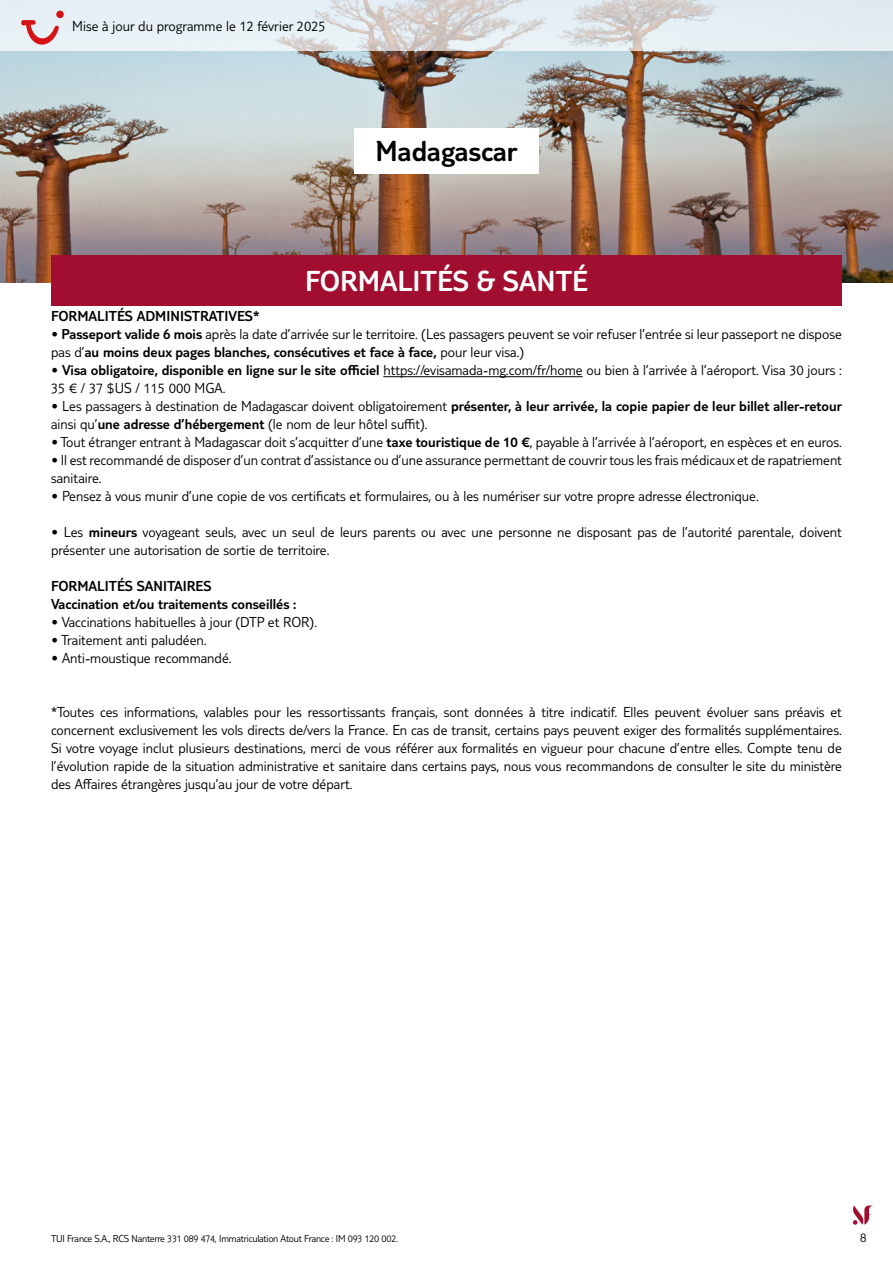
<style>
.page{position:relative;width:893px;height:1263px;background:#fff}
.page>*{position:absolute;margin:0;border:0;box-sizing:border-box;transform-origin:0 0}
.t1{font:300 30px "TUI Type";color:#fff}
.t2{font:300 30px "TUI Type";color:#000}
.t3{font:300 15px/18px "TUI Type";color:#000}
.t4{font:300 15px/18px "TUI Type";color:#000}
.t5{font:300 13.5px "TUI Type";color:#000}
.t6{font:300 10.5px "TUI Type";letter-spacing:-.02em;color:#000}
.s1{font-style:inherit}
</style>
<div class="page">
<svg style="left:853px;top:1205px;width:20px;height:20px"></svg>
<img style="left:0;top:51px;width:893px;height:232px">
<svg style="left:0;top:0;width:893px;height:51px;background:#e1e6e9"></svg>
<div style="left:354px;top:128px;width:185px;height:46px;background:#fff"></div>
<hr style="left:383px;top:376px;width:200px;height:1px;background:#000">
<div style="left:51px;top:255px;width:791px;height:51px;background:#a10e2f"></div>
<svg style="left:21px;top:20px;width:38px;height:31px"></svg>
<div style="left:56px;top:11px;width:8px;height:7px;background:#d51317;border-radius:50%"></div>
<p class="t3" style="left:72px;top:17px;width:255px">Mise à jour du programme le 12 février 2025</p>
<h1 class="t2" style="left:375px;top:134px;width:144px">Madagascar</h1>
<h1 class="t1" style="left:305px;top:263px;width:284px">FORMALITÉS &amp; SANTÉ</h1>
<p class="t4" style="left:51px;top:306px;width:210px">FORMALITÉS ADMINISTRATIVES*</p>
<p class="t3" style="left:51px;top:324px;width:792px">• <span class="s1">Passeport valide 6 mois</span> après la date d’arrivée sur le territoire. (Les passagers peuvent se voir refuser l’entrée si leur passeport ne dispose pas d’<span class="s1">au moins deux pages blanches, consécutives et face à face,</span> pour leur visa.)</p>
<p class="t3" style="left:51px;top:360px;width:792px">• <span class="s1">Visa obligatoire, disponible en ligne sur le site officiel</span> https://evisamada-mg.com/fr/home ou bien à l’arrivée à l’aéroport. Visa 30 jours :<br>35 € / 37 $US / 115 000 MGA.</p>
<p class="t3" style="left:51px;top:396px;width:792px">• Les passagers à destination de Madagascar doivent obligatoirement <span class="s1">présenter, à leur arrivée, la copie papier de leur billet aller-retour </span>ainsi qu’<span class="s1">une adresse d’hébergement</span> (le nom de leur hôtel suffit).</p>
<p class="t3" style="left:51px;top:432px;width:792px">• Tout étranger entrant à Madagascar doit s’acquitter d’une <span class="s1">taxe touristique de 10 €</span>, payable à l’arrivée à l’aéroport, en espèces et en euros.</p>
<p class="t3" style="left:51px;top:450px;width:792px">• Il est recommandé de disposer d’un contrat d’assistance ou d’une assurance permettant de couvrir tous les frais médicaux et de rapatriement sanitaire.</p>
<p class="t3" style="left:51px;top:486px;width:709px">• Pensez à vous munir d’une copie de vos certificats et formulaires, ou à les numériser sur votre propre adresse électronique.</p>
<p class="t3" style="left:51px;top:522px;width:792px">• Les <span class="s1">mineurs</span> voyageant seuls, avec un seul de leurs parents ou avec une personne ne disposant pas de l’autorité parentale, doivent présenter une autorisation de sortie de territoire.</p>
<p class="t4" style="left:51px;top:576px;width:247px">FORMALITÉS SANITAIRES<br>Vaccination et/ou traitements conseillés :</p>
<p class="t3" style="left:51px;top:612px;width:268px">• Vaccinations habituelles à jour (DTP et ROR).</p>
<p class="t3" style="left:51px;top:630px;width:157px">• Traitement anti paludéen.</p>
<p class="t3" style="left:51px;top:648px;width:182px">• Anti-moustique recommandé.</p>
<p class="t3" style="left:51px;top:702px;width:792px;text-align:justify">*Toutes ces informations, valables pour les ressortissants français, sont données à titre indicatif. Elles peuvent évoluer sans préavis et concernent exclusivement les vols directs de/vers la France. En cas de transit, certains pays peuvent exiger des formalités supplémentaires.<br>Si votre voyage inclut plusieurs destinations, merci de vous référer aux formalités en vigueur pour chacune d’entre elles. Compte tenu de l’évolution rapide de la situation administrative et sanitaire dans certains pays, nous vous recommandons de consulter le site du ministère des Affaires étrangères jusqu’au jour de votre départ.</p>
<p class="t6" style="left:51px;top:1232px;width:349px">TUI France S.A., RCS Nanterre 331 089 474, Immatriculation Atout France : IM 093 120 002.</p>
<p class="t5" style="left:860px;top:1229px;width:8px">8</p>
</div>
